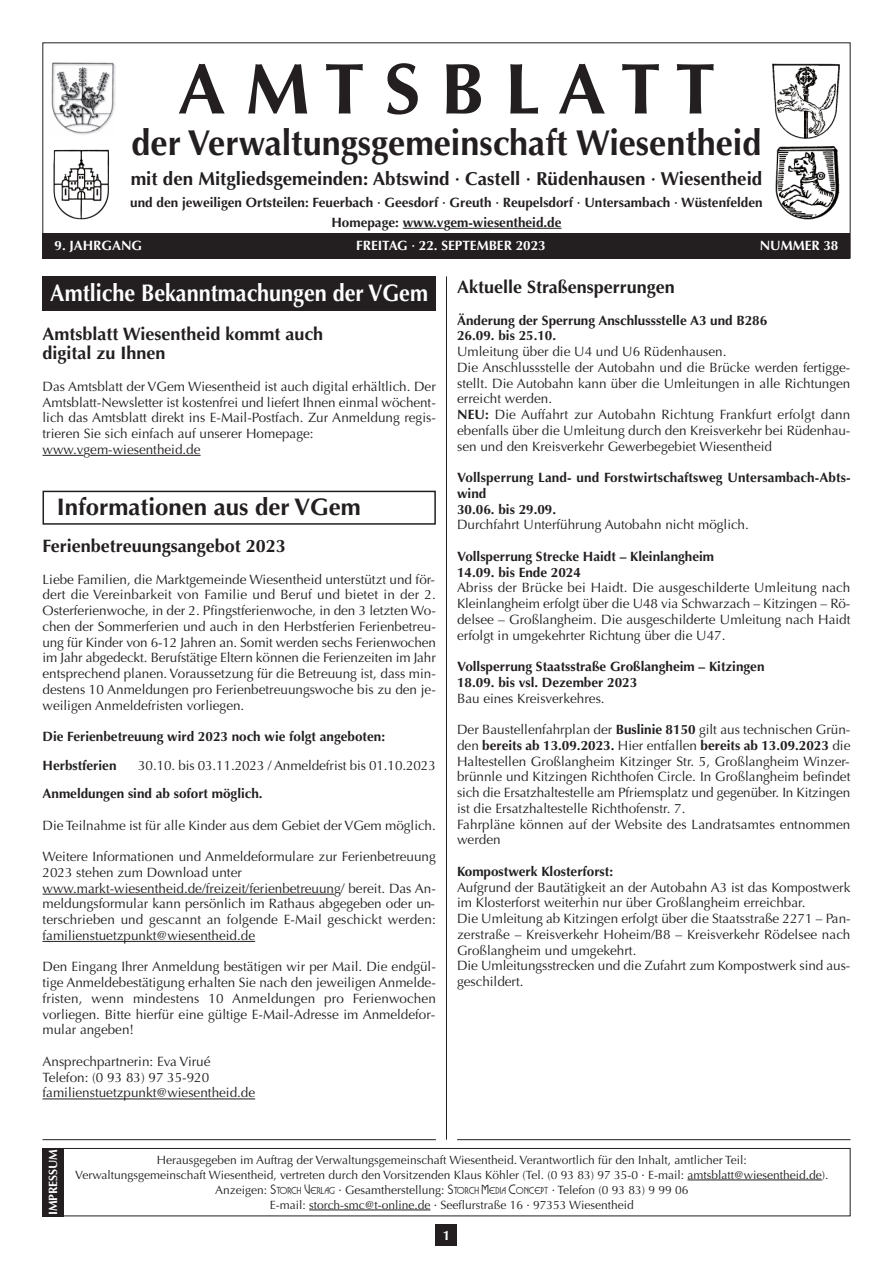
<style>
.page{position:relative;width:893px;height:1263px;background:#fff}
.page>*{position:absolute;margin:0;border:0;box-sizing:border-box;transform-origin:0 0}
.t1{font:700 72px "Optima";color:#231f20}
.t2{font:700 36px "Optima";color:#231f20;scale:.95 1}
.t3{font:700 24px "Optima";color:#fff;scale:.9 1}
.t4{font:700 24px "Optima";color:#231f20}
.t5{font:700 18.75px "Optima";color:#231f20}
.t6{font:700 18px/19.5px "Optima";color:#231f20}
.t7{font:13.5px/15.8px "Optima";color:#231f20}
.t8{font:700 13.5px/15.8px "Optima";color:#231f20}
.t9{font:700 13.5px "Optima";color:#fff}
.t10{font:12px/15px "Optima";color:#231f20;text-align:center}
.t11{font:700 12px "Optima";letter-spacing:-.005em;color:#fff}
.s1{font-weight:700}
.s2{font-family:"Busorama";font-weight:500}
.s3{font-family:"Busorama";font-weight:500;font-size:9px}
</style>
<div class="page">
<div style="left:436px;top:1225px;width:21px;height:21px;background:#231f20"></div>
<hr style="left:403px;top:228px;width:41px;height:1px;background:#231f20">
<hr style="left:450px;top:228px;width:111px;height:1px;background:#231f20">
<div style="left:43px;top:233px;width:807px;height:26px;background:#231f20"></div>
<hr style="left:43px;top:455px;width:41px;height:1px;background:#231f20">
<hr style="left:90px;top:455px;width:111px;height:1px;background:#231f20">
<hr style="left:43px;top:894px;width:291px;height:1px;background:#231f20">
<hr style="left:43px;top:941px;width:212px;height:1px;background:#231f20">
<hr style="left:43px;top:1098px;width:212px;height:1px;background:#231f20">
<hr style="left:446px;top:276px;width:1px;height:864px;background:#231f20">
<div style="left:53px;top:1148px;width:797px;height:68px;border:1px solid #231f20"></div>
<hr style="left:687px;top:1179px;width:135px;height:1px;background:#231f20">
<hr style="left:309px;top:1209px;width:121px;height:1px;background:#231f20">
<div style="left:43px;top:1148px;width:21px;height:68px;background:#231f20"></div>
<div style="left:43px;top:276px;width:393px;height:34px;background:#231f20"></div>
<img style="left:51px;top:62px;width:65px;height:73px">
<img style="left:53px;top:149px;width:56px;height:70px">
<img style="left:775px;top:146px;width:64px;height:74px">
<img style="left:772px;top:64px;width:68px;height:75px">
<hr style="left:457px;top:1139px;width:393px;height:1px;background:#231f20">
<hr style="left:43px;top:1139px;width:393px;height:1px;background:#231f20">
<div style="left:43px;top:491px;width:393px;height:34px;border:2px solid #231f20"></div>
<h1 class="t1" style="left:178px;top:47px;width:539px">A M T S B L A T T</h1>
<h2 class="t2" style="left:132px;top:122px;width:664px">der Verwaltungsgemeinschaft Wiesentheid</h2>
<h3 class="t5" style="left:131px;top:168px;width:633px">mit den Mitgliedsgemeinden: Abtswind · Castell · Rüdenhausen · Wiesentheid</h3>
<p class="t8" style="left:130px;top:193px;width:634px;line-height:19.4px;text-align:center">und den jeweiligen Ortsteilen: Feuerbach · Geesdorf · Greuth · Reupelsdorf · Untersambach · Wüstenfelden<br>Homepage: www.vgem-wiesentheid.de</p>
<p class="t9" style="left:55px;top:238px;width:89px">9. JAHRGANG</p>
<p class="t9" style="left:356px;top:238px;width:191px">FREITAG · 22. SEPTEMBER 2023</p>
<p class="t9" style="left:760px;top:238px;width:80px">NUMMER 38</p>
<h3 class="t3" style="left:50px;top:279px;width:696px">Amtliche Bekanntmachungen der VGem <sup>Aktuelle</sup> <sup>Straßensperrungen</sup></h3>
<p class="t8" style="left:457px;top:312px;width:312px">Änderung der Sperrung Anschlussstelle A3 und B286<br>26.09. bis 25.10.</p>
<p class="t7" style="left:457px;top:344px;width:395px">Umleitung über die U4 und U6 Rüdenhausen.<br>Die Anschlussstelle der Autobahn und die Brücke werden fertigge&shy;stellt. Die Autobahn kann über die Umleitungen in alle Richtungen erreicht werden.<br><span class="s1">NEU:</span> Die Auffahrt zur Autobahn Richtung Frankfurt erfolgt dann ebenfalls über die Umleitung durch den Kreisverkehr bei Rüdenhau&shy;sen und den Kreisverkehr Gewerbegebiet Wiesentheid</p>
<p class="t8" style="left:457px;top:470px;width:395px">Vollsperrung Land- und Forstwirtschaftsweg Untersambach-Abts&shy;wind<br>30.06. bis 29.09.</p>
<p class="t7" style="left:457px;top:517px;width:293px">Durchfahrt Unterführung Autobahn nicht möglich.</p>
<p class="t8" style="left:457px;top:548px;width:259px">Vollsperrung Strecke Haidt – Kleinlangheim<br>14.09. bis Ende 2024</p>
<p class="t7" style="left:457px;top:580px;width:395px;text-align:justify">Abriss der Brücke bei Haidt. Die ausgeschilderte Umleitung nach Kleinlangheim erfolgt über die U48 via Schwarzach – Kitzingen – Rö&shy;delsee – Großlangheim. Die ausgeschilderte Umleitung nach Haidt erfolgt in umgekehrter Richtung über die U47.</p>
<p class="t8" style="left:457px;top:659px;width:309px">Vollsperrung Staatsstraße Großlangheim – Kitzingen<br>18.09. bis vsl. Dezember 2023</p>
<p class="t7" style="left:457px;top:690px;width:149px">Bau eines Kreisverkehres.</p>
<p class="t7" style="left:457px;top:722px;width:395px">Der Baustellenfahrplan der <span class="s1">Buslinie 8150</span> gilt aus technischen Grün&shy;den <span class="s1">bereits ab 13.09.2023.</span> Hier entfallen <span class="s1">bereits ab 13.09.2023</span> die Haltestellen Großlangheim Kitzinger Str. 5, Großlangheim Winzer&shy;brünnle und Kitzingen Richthofen Circle. In Großlangheim befindet sich die Ersatzhaltestelle am Pfriemsplatz und gegenüber. In Kitzingen ist die Ersatzhaltestelle Richthofenstr. 7.<br>Fahrpläne können auf der Website des Landratsamtes entnommen werden</p>
<p class="t8" style="left:457px;top:864px;width:158px">Kompostwerk Klosterforst:</p>
<p class="t7" style="left:457px;top:879px;width:395px">Aufgrund der Bautätigkeit an der Autobahn A3 ist das Kompostwerk im Klosterforst weiterhin nur über Großlangheim erreichbar.<br>Die Umleitung ab Kitzingen erfolgt über die Staatsstraße 2271 – Pan&shy;zerstraße – Kreisverkehr Hoheim/B8 – Kreisverkehr Rödelsee nach Großlangheim und umgekehrt.<br>Die Umleitungsstrecken und die Zufahrt zum Kompostwerk sind aus&shy;geschildert.</p>
<h3 class="t6" style="left:43px;top:324px;width:282px">Amtsblatt Wiesentheid kommt auch digital zu Ihnen</h3>
<p class="t7" style="left:43px;top:379px;width:395px">Das Amtsblatt der VGem Wiesentheid ist auch digital erhältlich. Der Amtsblatt-Newsletter ist kostenfrei und liefert Ihnen einmal wöchent&shy;lich das Amtsblatt direkt ins E-Mail-Postfach. Zur Anmeldung regis&shy;trieren Sie sich einfach auf unserer Homepage: www.vgem-wiesentheid.de</p>
<h3 class="t4" style="left:57px;top:493px;width:306px">Informationen aus der VGem</h3>
<h3 class="t6" style="left:43px;top:536px;width:245px">Ferienbetreuungsangebot 2023</h3>
<p class="t7" style="left:43px;top:571px;width:395px;text-align:justify">Liebe Familien, die Marktgemeinde Wiesentheid unterstützt und för&shy;dert die Vereinbarkeit von Familie und Beruf und bietet in der 2.<br>Osterferienwoche, in der 2. Pfingstferienwoche, in den 3 letzten Wo&shy;chen der Sommerferien und auch in den Herbstferien Ferienbetreu&shy;ung für Kinder von 6-12 Jahren an. Somit werden sechs Ferienwochen im Jahr abgedeckt. Berufstätige Eltern können die Ferienzeiten im Jahr entsprechend planen. Voraussetzung für die Betreuung ist, dass min&shy;destens 10 Anmeldungen pro Ferienbetreuungswoche bis zu den je&shy;weiligen Anmeldefristen vorliegen.</p>
<p class="t8" style="left:43px;top:722px;width:344px;line-height:28.5px">Die Ferienbetreuung wird 2023 noch wie folgt angeboten:<br>Herbstferien</p>
<p class="t7" style="left:138px;top:757px;width:299px">30.10. bis 03.11.2023 / Anmeldefrist bis 01.10.2023</p>
<p class="t8" style="left:43px;top:786px;width:222px">Anmeldungen sind ab sofort möglich.</p>
<p class="t7" style="left:43px;top:817px;width:395px">Die Teilnahme ist für alle Kinder aus dem Gebiet der VGem möglich.</p>
<p class="t7" style="left:43px;top:849px;width:395px">Weitere Informationen und Anmeldeformulare zur Ferienbetreuung 2023 stehen zum Download unter www.markt-wiesentheid.de/freizeit/ferienbetreuung/ bereit. Das An&shy;meldungsformular kann persönlich im Rathaus abgegeben oder un&shy;terschrieben und gescannt an folgende E-Mail geschickt werden: familienstuetzpunkt@wiesentheid.de</p>
<p class="t7" style="left:43px;top:959px;width:395px;text-align:justify">Den Eingang Ihrer Anmeldung bestätigen wir per Mail. Die endgül&shy;tige Anmeldebestätigung erhalten Sie nach den jeweiligen Anmelde&shy;fristen, wenn mindestens 10 Anmeldungen pro Ferienwochen vorliegen. Bitte hierfür eine gültige E-Mail-Adresse im Anmeldefor&shy;mular angeben!</p>
<p class="t7" style="left:43px;top:1054px;width:214px">Ansprechpartnerin: Eva Virué<br>Telefon: (0 93 83) 97 35-920 familienstuetzpunkt@wiesentheid.de</p>
<p class="t11" style="left:46px;top:1215px;width:68px;rotate:-90deg">IMPRESSUM</p>
<p class="t10" style="left:75px;top:1152px;width:755px">Herausgegeben im Auftrag der Verwaltungsgemeinschaft Wiesentheid. Verantwortlich für den Inhalt, amtlicher Teil:<br>Verwaltungsgemeinschaft Wiesentheid, vertreten durch den Vorsitzenden Klaus Köhler (Tel. (0 93 83) 97 35-0 · E-mail: amtsblatt@wiesentheid.de).<br>Anzeigen: <span class="s2">S</span><span class="s3">TORCH</span> <span class="s2">V</span><span class="s3">ERLAG</span> · Gesamtherstellung: <span class="s2">S</span><span class="s3">TORCH</span> <span class="s2">M</span><span class="s3">EDIA</span> <span class="s2">C</span><span class="s3">ONCEPT</span> · Telefon (0 93 83) 9 99 06<br>E-mail: storch-smc@t-online.de · Seeflurstraße 16 · 97353 Wiesentheid</p>
<p class="t9" style="left:443px;top:1227px;width:9px">1</p>
</div>
